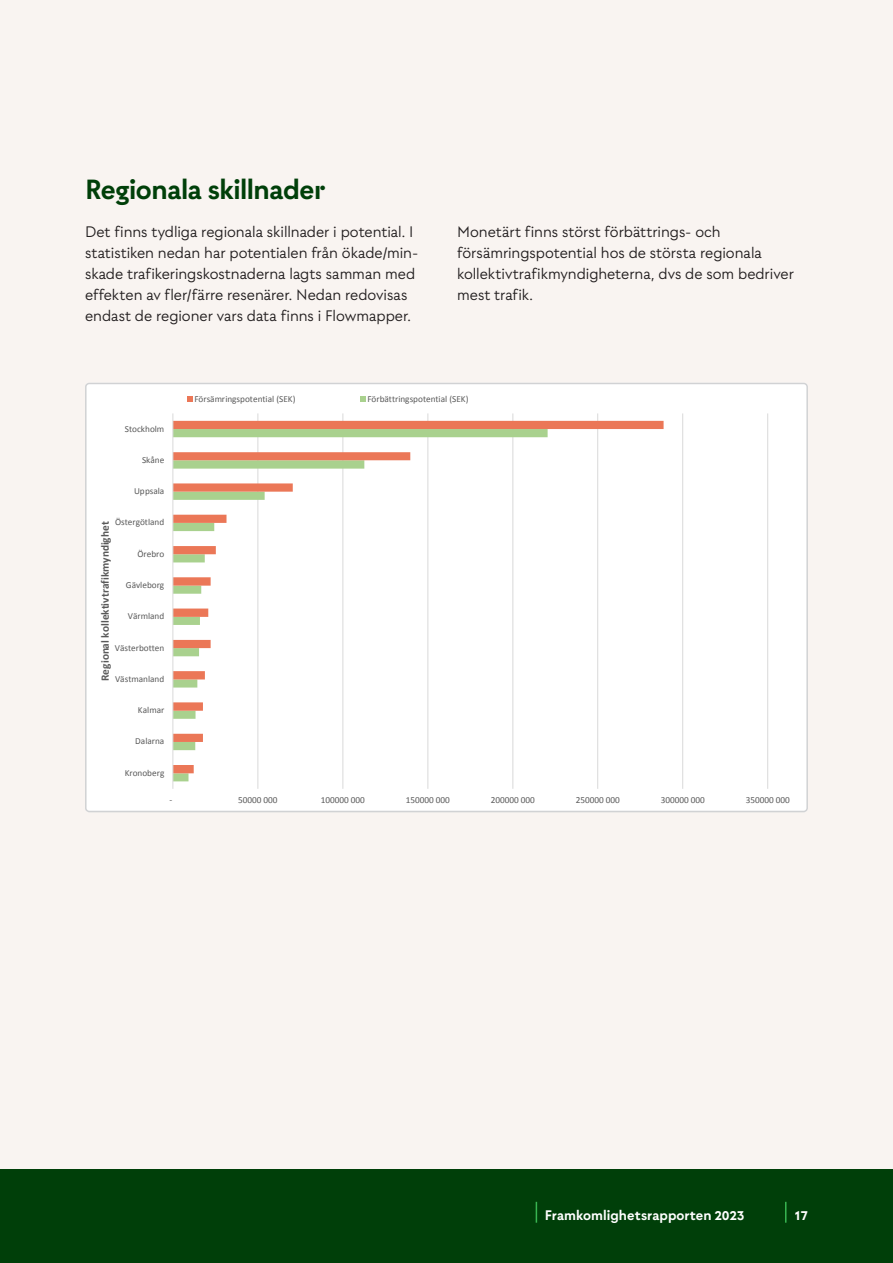
<style>
.page{position:relative;width:893px;height:1263px;background:#f9f4f1}
.page>*{position:absolute;margin:0;border:0;box-sizing:border-box;transform-origin:0 0}
.Rubrik_2{font:30px "Nobina Headline";letter-spacing:-.015em;color:#003f09}
.Brödtext{font:16.5px/21px "Nobina Text";color:#231f20}
.t1{font:700 15px "Nobina Text";letter-spacing:.005em;color:#fff}
.t2{font:700 11.4px "Calibri";color:#595959}
.t3{font:9.3px "Calibri";color:#595959}
</style>
<div class="page">
<div style="left:0;top:1169px;width:893px;height:94px;background:#003f09"></div>
<svg style="left:785px;top:1202px;width:1px;height:21px"></svg>
<svg style="left:536px;top:1202px;width:1px;height:21px"></svg>
<svg style="left:88px;top:386px;width:717px;height:423px"></svg>
<div style="left:85px;top:383px;width:723px;height:429px;border:2px solid #d1d2d4;border-radius:4px"></div>
<p class="Rubrik_2" style="left:85px;top:172px;width:242px">Regionala skillnader</p>
<p class="Brödtext" style="left:85px;top:221px;width:335px">Det finns tydliga regionala skillnader i potential. I statistiken nedan har potentialen från ökade/min&shy;skade trafikeringskostnaderna lagts samman med effekten av fler/färre resenärer. Nedan redovisas endast de regioner vars data finns i Flowmapper.</p>
<p class="Brödtext" style="left:457px;top:221px;width:338px">Monetärt finns störst förbättrings- och försämringspotential hos de största regionala kollektivtrafikmyndigheterna, dvs de som bedriver mest trafik.</p>
<p class="t3" style="left:125px;top:423px;width:41px">Stockholm</p>
<p class="t3" style="left:142px;top:454px;width:24px">Skåne</p>
<p class="t3" style="left:134px;top:485px;width:32px">Uppsala</p>
<p class="t3" style="left:115px;top:516px;width:51px">Östergötland</p>
<p class="t2" style="left:98px;top:681px;width:161px;rotate:-90deg">Regional kollektivtrafikmyndighet</p>
<p class="t3" style="left:137px;top:548px;width:28px">Örebro</p>
<p class="t3" style="left:126px;top:579px;width:40px">Gävleborg</p>
<p class="t3" style="left:128px;top:610px;width:38px">Värmland</p>
<p class="t3" style="left:115px;top:642px;width:51px">Västerbotten</p>
<p class="t3" style="left:115px;top:673px;width:51px">Västmanland</p>
<p class="t3" style="left:138px;top:704px;width:28px">Kalmar</p>
<p class="t3" style="left:135px;top:735px;width:31px">Dalarna</p>
<p class="t3" style="left:125px;top:767px;width:41px">Kronoberg</p>
<p class="t3" style="left:194px;top:393px;width:103px">Försämringspotential (SEK)</p>
<p class="t3" style="left:367px;top:393px;width:103px">Förbättringspotential (SEK)</p>
<p class="t3" style="left:169px;top:794px;width:4px">-</p>
<p class="t3" style="left:238px;top:794px;width:41px">50000 000</p>
<p class="t3" style="left:321px;top:794px;width:46px">100000 000</p>
<p class="t3" style="left:406px;top:794px;width:46px">150000 000</p>
<p class="t3" style="left:491px;top:794px;width:46px">200000 000</p>
<p class="t3" style="left:576px;top:794px;width:46px">250000 000</p>
<p class="t3" style="left:661px;top:794px;width:46px">300000 000</p>
<p class="t3" style="left:746px;top:794px;width:46px">350000 000</p>
<p class="t1" style="left:545px;top:1207px;width:201px">Framkomlighetsrapporten 2023</p>
<p class="t1" style="left:794px;top:1207px;width:15px">17</p>
</div>
